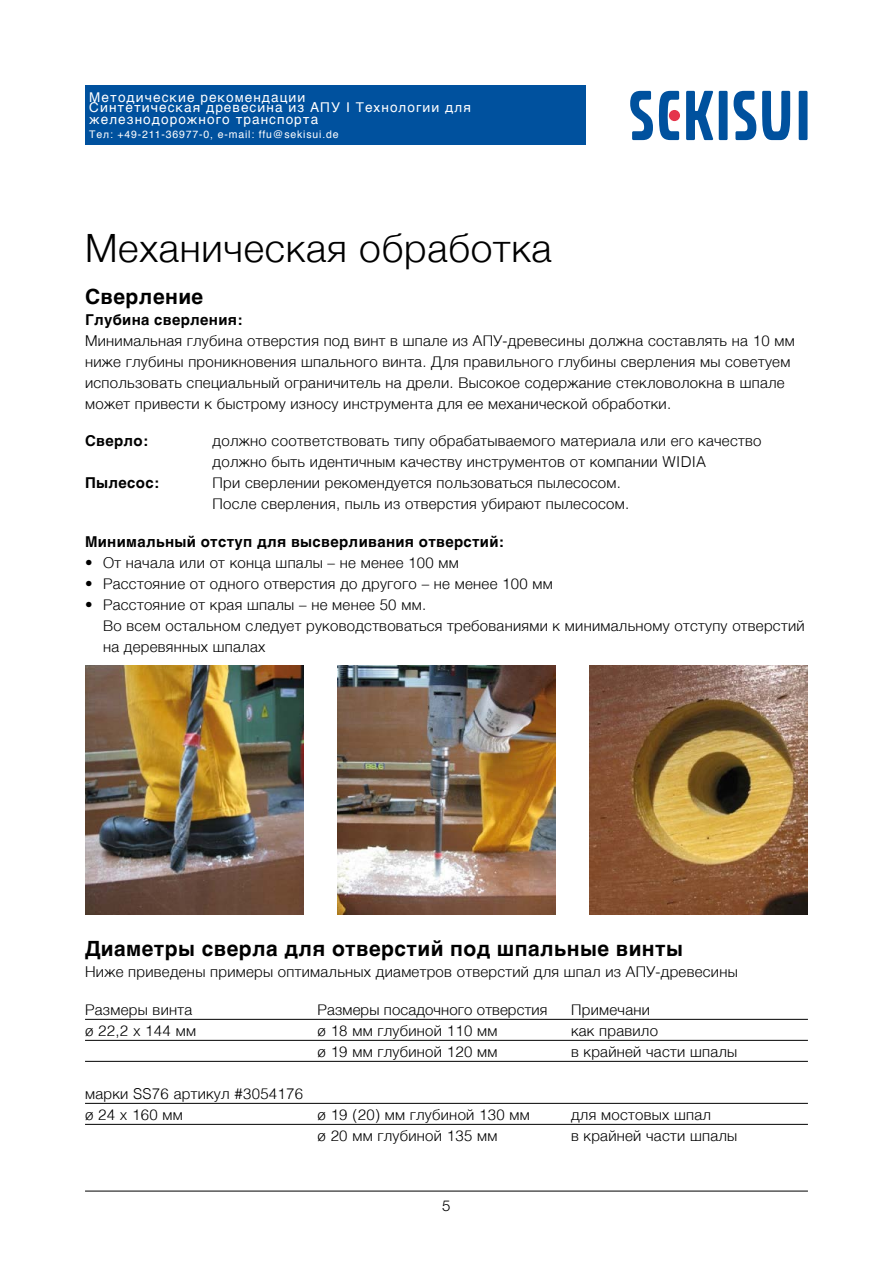
<style>
.page{position:relative;width:893px;height:1263px;background:#fff}
.page>*{position:absolute;margin:0;border:0;box-sizing:border-box;transform-origin:0 0}
.t1{font:300 39px "Helvetica";letter-spacing:.02em;color:#000}
.t2{font:700 21px "Helvetica";letter-spacing:.02em;color:#000}
.t3{font:300 15px/21px "Helvetica";letter-spacing:.02em;color:#000}
.t4{font:700 15px "Helvetica";letter-spacing:.02em;color:#000}
.t5{font:300 15px "Helvetica Neue LT Std";color:#000}
.t6{font:13.5px/10.5px "Helvetica";letter-spacing:.08em;color:#fff}
.t7{font:10.5px "Helvetica";letter-spacing:.08em;color:#fff}
</style>
<div class="page">
<hr style="left:85px;top:1019px;width:723px;height:1px;background:#000">
<hr style="left:85px;top:1040px;width:723px;height:1px;background:#000">
<hr style="left:85px;top:1061px;width:723px;height:1px;background:#000">
<hr style="left:85px;top:1103px;width:723px;height:1px;background:#000">
<hr style="left:85px;top:1124px;width:723px;height:1px;background:#000">
<div style="left:719px;top:91px;width:9px;height:49px;background:#00519e"></div>
<div style="left:799px;top:91px;width:8px;height:49px;background:#00519e"></div>
<svg style="left:630px;top:91px;width:23px;height:49px"></svg>
<svg style="left:734px;top:91px;width:22px;height:49px"></svg>
<svg style="left:762px;top:91px;width:28px;height:49px"></svg>
<svg style="left:686px;top:91px;width:27px;height:49px"></svg>
<svg style="left:659px;top:91px;width:20px;height:49px"></svg>
<div style="left:669px;top:110px;width:11px;height:11px;background:#e5344b;border-radius:50%"></div>
<div style="left:85px;top:85px;width:500px;height:60px;background:#00519e"></div>
<img style="left:85px;top:665px;width:219px;height:249px">
<img style="left:337px;top:665px;width:219px;height:249px">
<img style="left:589px;top:665px;width:219px;height:249px">
<hr style="left:85px;top:1191px;width:723px;height:1px;background:#000">
<p class="t6" style="left:89px;top:92px;width:383px">Методические рекомендации<br>Синтетическая древесина из АПУ I Технологии для</p>
<p class="t6" style="left:89px;top:115px;width:230px">железнодорожного транспорта</p>
<p class="t7" style="left:89px;top:126px;width:251px">Тел: +49-211-36977-0, e-mail: ffu@sekisui.de</p>
<h1 class="t1" style="left:85px;top:215px;width:468px">Механическая обработка</h1>
<h2 class="t2" style="left:85px;top:280px;width:120px">Сверление</h2>
<p class="t4" style="left:85px;top:307px;width:159px">Глубина сверления:</p>
<p class="t3" style="left:85px;top:329px;width:711px">Минимальная глубина отверстия под винт в шпале из АПУ-древесины должна составлять на 10 мм ниже глубины проникновения шпального винта. Для правильного глубины сверления мы советуем использовать специальный ограничитель на дрели. Высокое содержание стекловолокна в шпале может привести к быстрому износу инструмента для ее механической обработки.</p>
<p class="t4" style="left:85px;top:429px;width:65px">Сверло:</p>
<p class="t3" style="left:213px;top:429px;width:550px">должно соответствовать типу обрабатываемого материала или его качество должно быть идентичным качеству инструментов от компании WIDIA</p>
<p class="t4" style="left:85px;top:471px;width:75px">Пылесос:</p>
<p class="t3" style="left:213px;top:471px;width:418px">При сверлении рекомендуется пользоваться пылесосом.<br>После сверления, пыль из отверстия убирают пылесосом.</p>
<p class="t4" style="left:85px;top:529px;width:420px">Минимальный отступ для высверливания отверстий:</p>
<p class="t3" style="left:85px;top:551px;width:375px">• От начала или от конца шпалы – не менее 100 мм</p>
<p class="t3" style="left:85px;top:572px;width:469px">• Расстояние от одного отверстия до другого – не менее 100 мм</p>
<p class="t3" style="left:103px;top:593px;width:703px;text-indent:-18px">• Расстояние от края шпалы – не менее 50 мм.<br>Во всем остальном следует руководствоваться требованиями к минимальному отступу отверстий на деревянных шпалах</p>
<h2 class="t2" style="left:85px;top:931px;width:599px">Диаметры сверла для отверстий под шпальные винты</h2>
<p class="t3" style="left:85px;top:960px;width:654px">Ниже приведены примеры оптимальных диаметров отверстий для шпал из АПУ-древесины</p>
<p class="t3" style="left:85px;top:998px;width:109px">Размеры винта</p>
<p class="t3" style="left:318px;top:998px;width:231px">Размеры посадочного отверстия</p>
<p class="t3" style="left:571px;top:998px;width:80px">Примечани</p>
<p class="t3" style="left:85px;top:1019px;width:112px">ø 22,2 x 144 мм</p>
<p class="t3" style="left:318px;top:1019px;width:182px">ø 18 мм глубиной 110 мм</p>
<p class="t3" style="left:571px;top:1019px;width:88px">как правило</p>
<p class="t3" style="left:318px;top:1040px;width:182px">ø 19 мм глубиной 120 мм</p>
<p class="t3" style="left:571px;top:1040px;width:168px">в крайней части шпалы</p>
<p class="t3" style="left:85px;top:1082px;width:220px">марки SS76 артикул #3054176 ø 24 x 160 мм</p>
<p class="t3" style="left:318px;top:1103px;width:214px">ø 19 (20) мм глубиной 130 мм</p>
<p class="t3" style="left:571px;top:1103px;width:141px">для мостовых шпал</p>
<p class="t3" style="left:318px;top:1124px;width:182px">ø 20 мм глубиной 135 мм</p>
<p class="t3" style="left:571px;top:1124px;width:168px">в крайней части шпалы</p>
<p class="t5" style="left:442px;top:1197px;width:10px">5</p>
</div>
